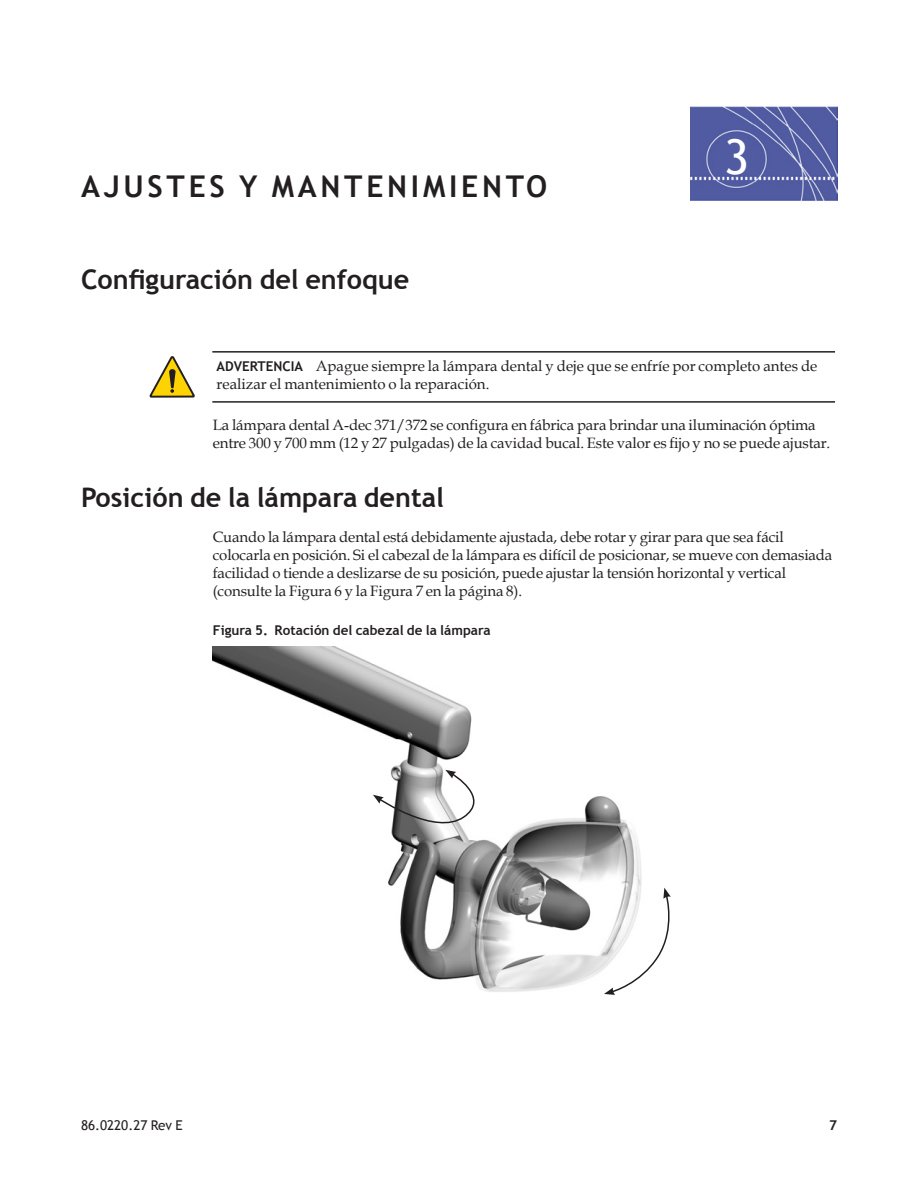
<style>
.page{position:relative;width:918px;height:1188px;background:#fff}
.page>*{position:absolute;margin:0;border:0;box-sizing:border-box;transform-origin:0 0}
.t1{font:48px "Trebuchet MS";color:#fff}
.t2{font:700 30px "Trebuchet MS";color:#231f20}
.t3{font:700 27px "Trebuchet MS";color:#231f20}
.t4{font:15px/18px "Book Antiqua";letter-spacing:-.01em;color:#231f20}
.t5{font:700 13.5px "Trebuchet MS";color:#231f20}
.t6{font:13.5px "Trebuchet MS";color:#231f20}
.s1{font-family:"Trebuchet MS";font-weight:700;font-size:13.5px}
</style>
<div class="page">
<svg style="left:691px;top:200px;width:146px;height:1px"></svg>
<img style="left:691px;top:106px;width:146px;height:94px">
<hr style="left:212px;top:401px;width:623px;height:2px;background:#231f20">
<hr style="left:212px;top:351px;width:623px;height:2px;background:#231f20">
<svg style="left:149px;top:352px;width:686px;height:50px"></svg>
<img style="left:213px;top:647px;width:429px;height:345px">
<svg style="left:373px;top:770px;width:119px;height:68px"></svg>
<svg style="left:604px;top:888px;width:67px;height:107px"></svg>
<h2 class="t2" style="left:81px;top:168px;width:87px">Ajustes</h2>
<h2 class="t2" style="left:239px;top:168px;width:55px">y mantenimiento</h2>
<h3 class="t3" style="left:81px;top:263px;width:330px">Configuración del enfoque</h3>
<h1 class="t1" style="left:724px;top:129px;width:27px">3</h1>
<p class="t4" style="left:217px;top:356px;width:602px"><span class="s1">ADVERTENCIA</span> Apague siempre la lámpara dental y deje que se enfríe por completo antes de realizar el mantenimiento o la reparación.</p>
<p class="t4" style="left:213px;top:416px;width:619px">La lámpara dental A-dec 371/372 se configura en fábrica para brindar una iluminación óptima entre 300 y 700 mm (12 y 27 pulgadas) de la cavidad bucal. Este valor es fijo y no se puede ajustar.</p>
<h3 class="t3" style="left:81px;top:480px;width:365px">Posición de la lámpara dental</h3>
<p class="t4" style="left:213px;top:527px;width:621px">Cuando la lámpara dental está debidamente ajustada, debe rotar y girar para que sea fácil colocarla en posición. Si el cabezal de la lámpara es difícil de posicionar, se mueve con demasiada facilidad o tiende a deslizarse de su posición, puede ajustar la tensión horizontal y vertical (consulte la Figura 6 y la Figura 7 en la página 8).</p>
<p class="t5" style="left:213px;top:621px;width:279px">Figura 5. Rotación del cabezal de la lámpara</p>
<p class="t6" style="left:81px;top:1118px;width:103px">86.0220.27 Rev E</p>
<p class="t5" style="left:829px;top:1117px;width:9px">7</p>
</div>
